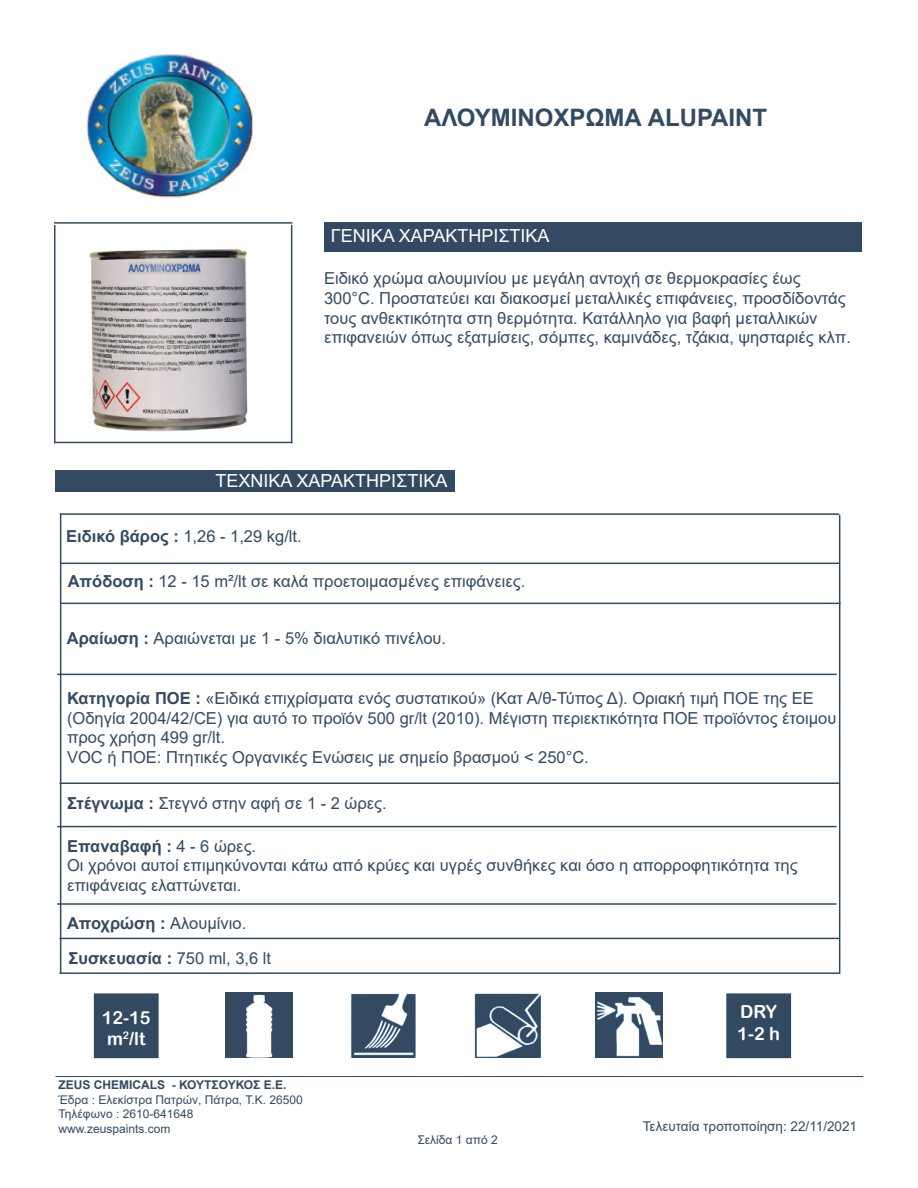
<style>
.page{position:relative;width:918px;height:1188px;background:#fff}
.page>*{position:absolute;margin:0;border:0;box-sizing:border-box;transform-origin:0 0}
.t1{font:700 24px "Arial";color:#334a62}
.t2{font:18px "Arial";color:#fff}
.t3{font:18px "Arial Rounded MT Bold";color:#fff}
.t4{font:16.5px/19.8px "Arial";color:#334a62}
.t5{font:700 16.5px "Arial";color:#334a62}
.t6{font:16.5px "Arial";color:#314961}
.t7{font:13.5px "Arial";color:#334a62}
.t8{font:12px "Arial";color:#334a62}
.t9{font:700 12px "Arial";color:#334a62}
.s1{font-weight:700;color:#334a62}
.s2{color:#d1232a}
.s3{font-weight:700}
.s4{color:#314961}
.s5{font-weight:400}
</style>
<div class="page">
<div style="left:324px;top:222px;width:538px;height:30px;background:#334a62"></div>
<img style="left:89px;top:248px;width:159px;height:184px">
<img style="left:86px;top:54px;width:167px;height:144px">
<img style="left:350px;top:993px;width:66px;height:64px">
<img style="left:226px;top:993px;width:67px;height:64px">
<img style="left:595px;top:993px;width:67px;height:64px">
<img style="left:474px;top:993px;width:67px;height:64px">
<hr style="left:60px;top:513px;width:1px;height:461px;background:#334a62">
<hr style="left:54px;top:225px;width:2px;height:218px;background:#334a62">
<hr style="left:291px;top:225px;width:1px;height:218px;background:#334a62">
<hr style="left:839px;top:515px;width:1px;height:459px;background:#334a62">
<hr style="left:60px;top:513px;width:779px;height:2px;background:#334a62">
<hr style="left:54px;top:222px;width:238px;height:2px;background:#334a62">
<hr style="left:54px;top:442px;width:238px;height:1px;background:#334a62">
<hr style="left:60px;top:563px;width:779px;height:1px;background:#334a62">
<hr style="left:61px;top:603px;width:780px;height:1px;background:#334a62">
<hr style="left:57px;top:674px;width:780px;height:1px;background:#334a62">
<hr style="left:60px;top:782px;width:779px;height:2px;background:#334a62">
<hr style="left:57px;top:826px;width:780px;height:1px;background:#334a62">
<hr style="left:57px;top:903px;width:780px;height:2px;background:#334a62">
<hr style="left:60px;top:938px;width:779px;height:1px;background:#334a62">
<hr style="left:60px;top:972px;width:779px;height:2px;background:#334a62">
<hr style="left:56px;top:1076px;width:807px;height:1px;background:#334a62">
<div style="left:56px;top:470px;width:399px;height:22px;background:#334a62"></div>
<div style="left:94px;top:993px;width:65px;height:65px;background:#314961;border:2px solid #334a62"></div>
<div style="left:726px;top:993px;width:65px;height:65px;background:#314961;border:2px solid #334a62"></div>
<p class="t1" style="left:424px;top:100px;width:345px">ΑΛΟΥΜΙΝΟΧΡΩΜΑ ALUPAINT</p>
<p class="t2" style="left:331px;top:223px;width:220px">ΓΕΝΙΚΑ ΧΑΡΑΚΤΗΡΙΣΤΙΚΑ</p>
<p class="t4" style="left:324px;top:268px;width:528px">Ειδικό χρώμα αλουμινίου με μεγάλη αντοχή σε θερμοκρασίες έως 300°C. Προστατεύει και διακοσμεί μεταλλικές επιφάνειες, προσδίδοντάς τους ανθεκτικότητα στη θερμότητα. Κατάλληλο για βαφή μεταλλικών επιφανειών όπως εξατμίσεις, σόμπες, καμινάδες, τζάκια, ψησταριές κλπ.</p>
<p class="t2" style="left:216px;top:469px;width:233px">ΤΕΧΝΙΚΑ ΧΑΡΑΚΤΗΡΙΣΤΙΚΑ</p>
<p class="t6" style="left:66px;top:524px;width:237px"><span class="s1">Ειδικό βάρος :</span> 1,26 - 1,29 kg/lt<span class="s2">.</span></p>
<p class="t4" style="left:68px;top:571px;width:459px"><span class="s3">Απόδοση :</span> <span class="s4">12 - 15 m²/lt</span> σε καλά προετοιμασμένες επιφάνειες.</p>
<p class="t4" style="left:67px;top:628px;width:381px"><span class="s3">Αραίωση :</span> Αραιώνεται με 1 - 5% διαλυτικό πινέλου.</p>
<p class="t4" style="left:67px;top:688px;width:771px"><span class="s3">Κατηγορία ΠΟΕ :</span> «Ειδικά επιχρίσματα ενός συστατικού» (Κατ Α/θ-Τύπος Δ). Οριακή τιμή ΠΟΕ της ΕΕ (Οδηγία 2004/42/CE) για αυτό το προϊόν 500 gr/lt (2010). Μέγιστη περιεκτικότητα ΠΟΕ προϊόντος έτοιμου προς χρήση 499 gr/lt.</p>
<p class="t4" style="left:67px;top:747px;width:523px">VOC ή ΠΟΕ: Πτητικές Οργανικές Ενώσεις με σημείο βρασμού &lt; 250°C.</p>
<p class="t4" style="left:67px;top:794px;width:321px"><span class="s3">Στέγνωμα :</span> Στεγνό στην αφή σε 1 - 2 ώρες.</p>
<p class="t5" style="left:67px;top:834px;width:191px">Επαναβαφή : <span class="s5">4 - 6 ώρες.</span></p>
<p class="t4" style="left:67px;top:856px;width:732px">Οι χρόνοι αυτοί επιμηκύνονται κάτω από κρύες και υγρές συνθήκες και όσο η απορροφητικότητα της επιφάνειας ελαττώνεται.</p>
<p class="t4" style="left:67px;top:913px;width:181px"><span class="s3">Αποχρώση :</span> Αλουμίνιο.</p>
<p class="t5" style="left:69px;top:947px;width:204px">Συσκευασία : <span class="s5">750 ml, 3,6 lt</span></p>
<p class="t3" style="left:102px;top:1007px;width:50px">12-15</p>
<p class="t3" style="left:107px;top:1028px;width:40px">m<sup>2</sup>/lt</p>
<p class="t3" style="left:740px;top:1001px;width:38px">DRY</p>
<p class="t3" style="left:737px;top:1023px;width:44px">1-2 h</p>
<p class="t9" style="left:58px;top:1077px;width:229px">ZEUS CHEMICALS - ΚΟΥΤΣΟΥΚΟΣ Ε.Ε.</p>
<p class="t8" style="left:58px;top:1091px;width:246px">Έδρα : Ελεκίστρα Πατρών, Πάτρα, Τ.Κ. 26500</p>
<p class="t8" style="left:58px;top:1106px;width:137px">Τηλέφωνο : 2610-641648</p>
<p class="t8" style="left:58px;top:1120px;width:114px">www.zeuspaints.com</p>
<p class="t7" style="left:643px;top:1117px;width:216px">Τελευταία τροποποίηση: 22/11/2021</p>
<p class="t8" style="left:417px;top:1132px;width:82px">Σελίδα 1 από 2</p>
</div>
